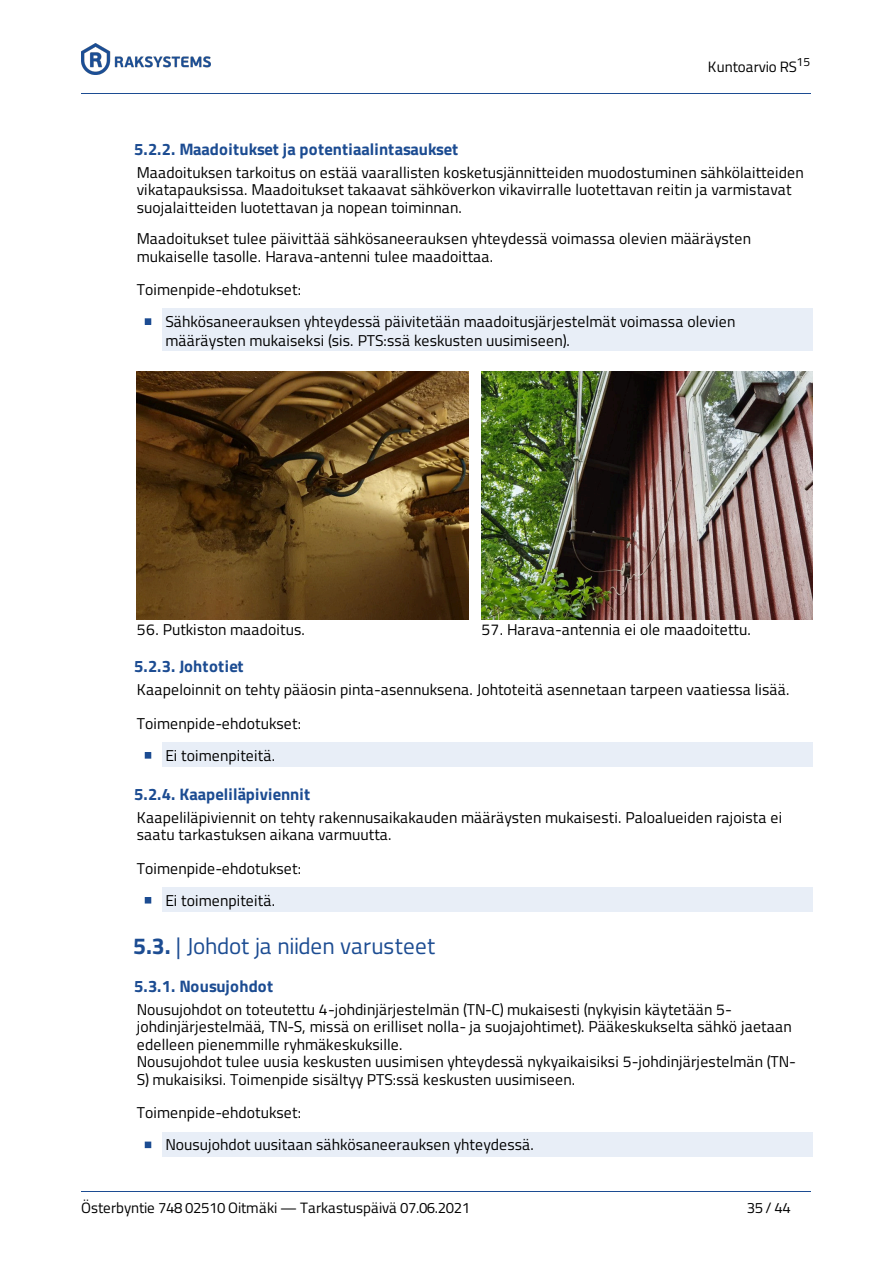
<style>
.page{position:relative;width:893px;height:1263px;background:#fff}
.page>*{position:absolute;margin:0;border:0;box-sizing:border-box;transform-origin:0 0}
.t1{font:23.1px "Titillium";letter-spacing:-.01em;color:#1c4c92}
.t2{font:700 16.65px "Titillium";letter-spacing:.005em;color:#1c4c92}
.t3{font:15.75px/17.5px "Titillium";letter-spacing:.005em;color:#000}
.t4{font:15px "Titillium";letter-spacing:-.015em;color:#000}
.s1{font-weight:700}
</style>
<div class="page">
<div style="left:163px;top:309px;width:649px;height:42px;background:#e8eef7"></div>
<div style="left:163px;top:742px;width:649px;height:25px;background:#e8eef7"></div>
<div style="left:163px;top:887px;width:649px;height:25px;background:#e8eef7"></div>
<div style="left:163px;top:1132px;width:649px;height:25px;background:#e8eef7"></div>
<div style="left:145px;top:318px;width:6px;height:7px;border:1px solid #1c4c92"></div>
<img style="left:137px;top:371px;width:331px;height:249px">
<img style="left:481px;top:371px;width:331px;height:249px">
<div style="left:145px;top:752px;width:6px;height:7px;border:1px solid #1c4c92"></div>
<div style="left:145px;top:897px;width:6px;height:7px;border:1px solid #1c4c92"></div>
<svg style="left:145px;top:1142px;width:6px;height:6px"></svg>
<hr style="left:81px;top:93px;width:729px;height:1px;background:#1c4c92">
<img style="left:81px;top:43px;width:130px;height:31px">
<hr style="left:81px;top:1191px;width:729px;height:1px;background:#1c4c92">
<p class="t4" style="left:707px;top:58px;width:104px">Kuntoarvio RS<sup>15</sup></p>
<p class="t2" style="left:134px;top:139px;width:325px">5.2.2. Maadoitukset ja potentiaalintasaukset</p>
<p class="t3" style="left:137px;top:163px;width:668px">Maadoituksen tarkoitus on estää vaarallisten kosketusjännitteiden muodostuminen sähkölaitteiden vikatapauksissa. Maadoitukset takaavat sähköverkon vikavirralle luotettavan reitin ja varmistavat suojalaitteiden luotettavan ja nopean toiminnan.</p>
<p class="t3" style="left:137px;top:230px;width:615px">Maadoitukset tulee päivittää sähkösaneerauksen yhteydessä voimassa olevien määräysten mukaiselle tasolle. Harava-antenni tulee maadoittaa.</p>
<p class="t3" style="left:165px;top:273px;width:571px;line-height:32.2px;text-indent:-29px">Toimenpide-ehdotukset:<br>Sähkösaneerauksen yhteydessä päivitetään maadoitusjärjestelmät voimassa olevien</p>
<p class="t3" style="left:165px;top:331px;width:405px">määräysten mukaiseksi (sis. PTS:ssä keskusten uusimiseen).</p>
<p class="t3" style="left:137px;top:621px;width:169px">56. Putkiston maadoitus.</p>
<p class="t3" style="left:481px;top:621px;width:271px">57. Harava-antennia ei ole maadoitettu.</p>
<p class="t2" style="left:134px;top:657px;width:111px">5.2.3. Johtotiet</p>
<p class="t3" style="left:137px;top:681px;width:654px">Kaapeloinnit on tehty pääosin pinta-asennuksena. Johtoteitä asennetaan tarpeen vaatiessa lisää.</p>
<p class="t3" style="left:137px;top:714px;width:166px">Toimenpide-ehdotukset:</p>
<p class="t3" style="left:165px;top:747px;width:111px">Ei toimenpiteitä.</p>
<p class="t2" style="left:134px;top:784px;width:177px">5.2.4. Kaapeliläpiviennit</p>
<p class="t3" style="left:137px;top:809px;width:647px">Kaapeliläpiviennit on tehty rakennusaikakauden määräysten mukaisesti. Paloalueiden rajoista ei saatu tarkastuksen aikana varmuutta.</p>
<p class="t3" style="left:137px;top:852px;width:166px;line-height:32.2px;text-align:center">Toimenpide-ehdotukset:<br>Ei toimenpiteitä.</p>
<h1 class="t1" style="left:133px;top:932px;width:303px"><span class="s1">5.3.</span> | Johdot ja niiden varusteet</h1>
<p class="t2" style="left:134px;top:976px;width:141px">5.3.1. Nousujohdot</p>
<p class="t3" style="left:137px;top:1001px;width:660px">Nousujohdot on toteutettu 4-johdinjärjestelmän (TN-C) mukaisesti (nykyisin käytetään 5- johdinjärjestelmää, TN-S, missä on erilliset nolla- ja suojajohtimet). Pääkeskukselta sähkö jaetaan edelleen pienemmille ryhmäkeskuksille.<br>Nousujohdot tulee uusia keskusten uusimisen yhteydessä nykyaikaisiksi 5-johdinjärjestelmän (TN-S) mukaisiksi. Toimenpide sisältyy PTS:ssä keskusten uusimiseen.</p>
<p class="t3" style="left:165px;top:1097px;width:370px;line-height:32.2px;text-indent:-29px">Toimenpide-ehdotukset:<br>Nousujohdot uusitaan sähkösaneerauksen yhteydessä.</p>
<p class="t4" style="left:81px;top:1199px;width:390px">Österbyntie 748 02510 Oitmäki — Tarkastuspäivä 07.06.2021</p>
<p class="t4" style="left:746px;top:1199px;width:46px">35 / 44</p>
</div>
